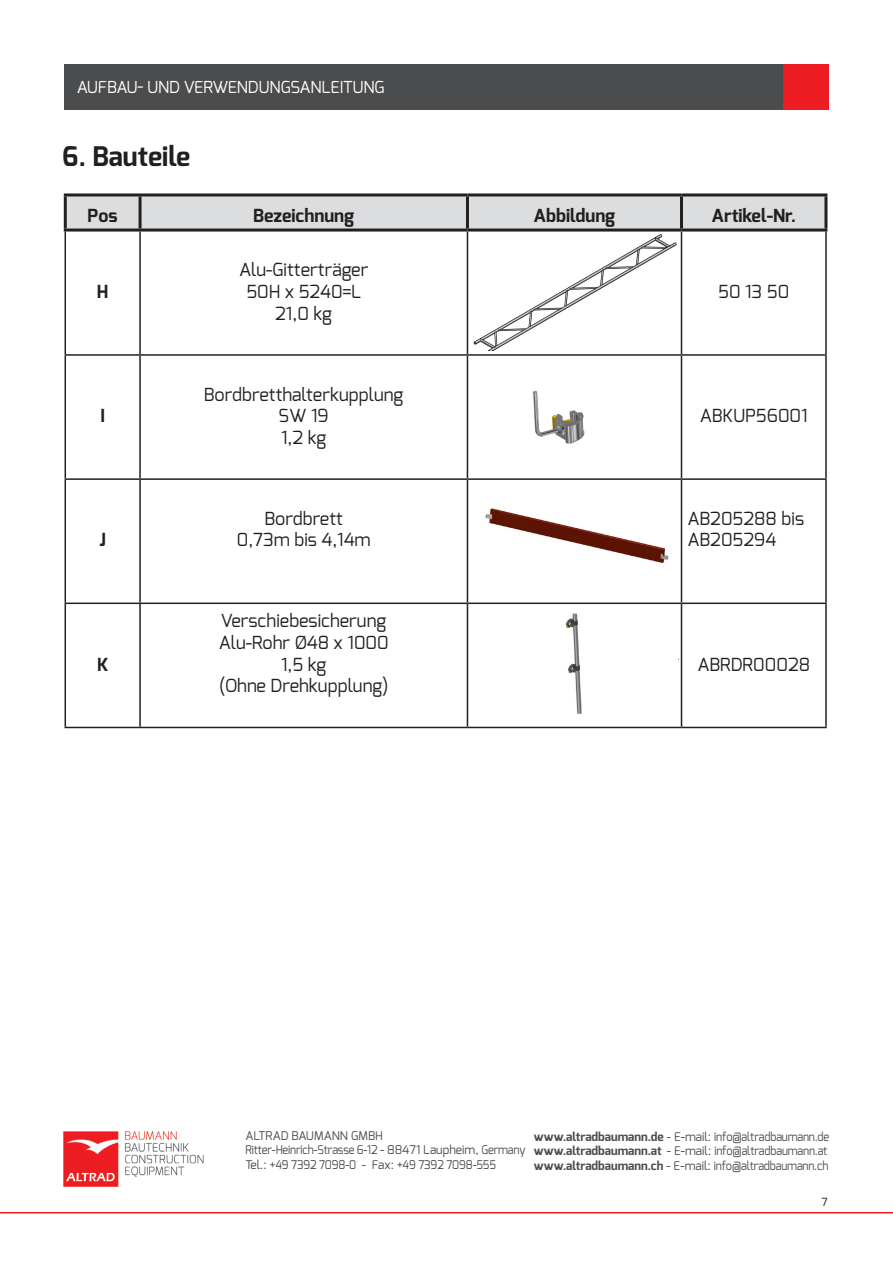
<style>
.page{position:relative;width:893px;height:1263px;background:#fff}
.page>*{position:absolute;margin:0;border:0;box-sizing:border-box;transform-origin:0 0}
.t1{font:700 27px "Exo";color:#231f20}
.t2{font:18px/21.6px "Exo";color:#231f20;text-align:center}
.t3{font:700 18px "Exo";color:#231f20}
.t4{font:16.5px "Exo";letter-spacing:-.01em;color:#fff}
.t5{font:12px/14.4px "Exo";letter-spacing:-.015em;color:#4b4c4d}
.t6{font:11.25px "Exo";color:#231f20}
.s1{font-weight:700}
</style>
<div class="page">
<hr style="left:0;top:1212px;width:893px;height:1px;background:#ee1d23">
<img style="left:63px;top:1131px;width:140px;height:56px">
<div style="left:64px;top:64px;width:718px;height:45px;background:#4b4c4d"></div>
<div style="left:784px;top:64px;width:45px;height:45px;background:#ee1d23"></div>
<div style="left:67px;top:196px;width:757px;height:33px;background:#dcdddf"></div>
<hr style="left:65px;top:232px;width:1px;height:122px;background:#231f20">
<hr style="left:139px;top:232px;width:2px;height:122px;background:#231f20">
<hr style="left:467px;top:232px;width:1px;height:122px;background:#231f20">
<hr style="left:681px;top:232px;width:1px;height:122px;background:#231f20">
<hr style="left:825px;top:232px;width:2px;height:122px;background:#231f20">
<hr style="left:65px;top:354px;width:75px;height:2px;background:#231f20">
<hr style="left:65px;top:356px;width:1px;height:122px;background:#231f20">
<hr style="left:140px;top:354px;width:327px;height:2px;background:#231f20">
<hr style="left:139px;top:356px;width:2px;height:122px;background:#231f20">
<hr style="left:467px;top:354px;width:214px;height:2px;background:#231f20">
<hr style="left:467px;top:356px;width:1px;height:122px;background:#231f20">
<hr style="left:681px;top:354px;width:146px;height:2px;background:#231f20">
<hr style="left:681px;top:356px;width:1px;height:122px;background:#231f20">
<hr style="left:825px;top:356px;width:2px;height:122px;background:#231f20">
<hr style="left:65px;top:478px;width:75px;height:2px;background:#231f20">
<hr style="left:65px;top:480px;width:1px;height:122px;background:#231f20">
<hr style="left:140px;top:478px;width:327px;height:2px;background:#231f20">
<hr style="left:139px;top:480px;width:2px;height:122px;background:#231f20">
<hr style="left:467px;top:478px;width:214px;height:2px;background:#231f20">
<hr style="left:467px;top:480px;width:1px;height:122px;background:#231f20">
<hr style="left:681px;top:478px;width:146px;height:2px;background:#231f20">
<hr style="left:681px;top:480px;width:1px;height:122px;background:#231f20">
<hr style="left:825px;top:480px;width:2px;height:122px;background:#231f20">
<hr style="left:65px;top:602px;width:75px;height:2px;background:#231f20">
<hr style="left:65px;top:604px;width:1px;height:123px;background:#231f20">
<hr style="left:140px;top:602px;width:327px;height:2px;background:#231f20">
<hr style="left:139px;top:604px;width:2px;height:123px;background:#231f20">
<hr style="left:467px;top:602px;width:214px;height:2px;background:#231f20">
<hr style="left:467px;top:604px;width:1px;height:123px;background:#231f20">
<hr style="left:681px;top:602px;width:146px;height:2px;background:#231f20">
<hr style="left:681px;top:604px;width:1px;height:123px;background:#231f20">
<hr style="left:825px;top:604px;width:2px;height:123px;background:#231f20">
<hr style="left:65px;top:727px;width:75px;height:1px;background:#231f20">
<hr style="left:140px;top:727px;width:327px;height:1px;background:#231f20">
<hr style="left:467px;top:727px;width:214px;height:1px;background:#231f20">
<hr style="left:681px;top:727px;width:146px;height:1px;background:#231f20">
<hr style="left:64px;top:193px;width:76px;height:3px;background:#231f20">
<hr style="left:64px;top:196px;width:3px;height:33px;background:#231f20">
<hr style="left:140px;top:193px;width:327px;height:3px;background:#231f20">
<hr style="left:139px;top:196px;width:3px;height:33px;background:#231f20">
<hr style="left:467px;top:193px;width:214px;height:3px;background:#231f20">
<hr style="left:466px;top:196px;width:3px;height:33px;background:#231f20">
<hr style="left:681px;top:193px;width:146px;height:3px;background:#231f20">
<hr style="left:680px;top:196px;width:3px;height:33px;background:#231f20">
<hr style="left:824px;top:196px;width:3px;height:33px;background:#231f20">
<hr style="left:64px;top:229px;width:76px;height:3px;background:#231f20">
<hr style="left:140px;top:229px;width:327px;height:3px;background:#231f20">
<hr style="left:467px;top:229px;width:214px;height:3px;background:#231f20">
<hr style="left:681px;top:229px;width:146px;height:3px;background:#231f20">
<img style="left:473px;top:234px;width:204px;height:117px">
<img style="left:533px;top:391px;width:52px;height:53px">
<img style="left:485px;top:508px;width:184px;height:55px">
<img style="left:566px;top:613px;width:16px;height:101px">
<h3 class="t4" style="left:77px;top:76px;width:309px">AUFBAU- UND VERWENDUNGSANLEITUNG</h3>
<h1 class="t1" style="left:62px;top:139px;width:130px">6. Bauteile</h1>
<h2 class="t3" style="left:88px;top:203px;width:32px">Pos</h2>
<h2 class="t3" style="left:253px;top:203px;width:102px">Bezeichnung</h2>
<h2 class="t3" style="left:534px;top:203px;width:83px">Abbildung</h2>
<h2 class="t3" style="left:711px;top:203px;width:86px">Artikel-Nr.</h2>
<h2 class="t3" style="left:97px;top:280px;width:13px">H</h2>
<h2 class="t2" style="left:239px;top:259px;width:131px">Alu-Gitterträger<br>50H x 5240=L<br>21,0 kg</h2>
<h2 class="t2" style="left:718px;top:281px;width:73px">50 13 50</h2>
<h2 class="t3" style="left:100px;top:404px;width:6px">I</h2>
<h2 class="t2" style="left:204px;top:383px;width:201px">Bordbretthalterkupplung<br>SW 19<br>1,2 kg</h2>
<h2 class="t2" style="left:700px;top:405px;width:109px">ABKUP56001</h2>
<h2 class="t3" style="left:99px;top:528px;width:8px">J</h2>
<h2 class="t2" style="left:237px;top:507px;width:135px">Bordbrett<br>0,73m bis 4,14m</h2>
<h2 class="t2" style="left:687px;top:507px;width:118px;text-align:left">AB205288 bis<br>AB205294</h2>
<h2 class="t3" style="left:97px;top:652px;width:13px">K</h2>
<h2 class="t2" style="left:219px;top:610px;width:172px">Verschiebesicherung<br>Alu-Rohr Ø48 x 1000<br>1,5 kg<br>(Ohne Drehkupplung)</h2>
<h2 class="t2" style="left:697px;top:653px;width:114px">ABRDR00028</h2>
<p class="t5" style="left:245px;top:1128px;width:282px">ALTRAD BAUMANN GMBH<br>Ritter-Heinrich-Strasse 6-12 - 88471 Laupheim, Germany<br>Tel.: +49 7392 7098-0 - Fax: +49 7392 7098-555</p>
<p class="t5" style="left:534px;top:1129px;width:297px"><span class="s1">www.altradbaumann.de</span> - E-mail: info@altradbaumann.de <span class="s1">www.altradbaumann.at</span> - E-mail: info@altradbaumann.at <span class="s1">www.altradbaumann.ch</span> - E-mail: info@altradbaumann.ch</p>
<p class="t6" style="left:821px;top:1195px;width:8px">7</p>
</div>
